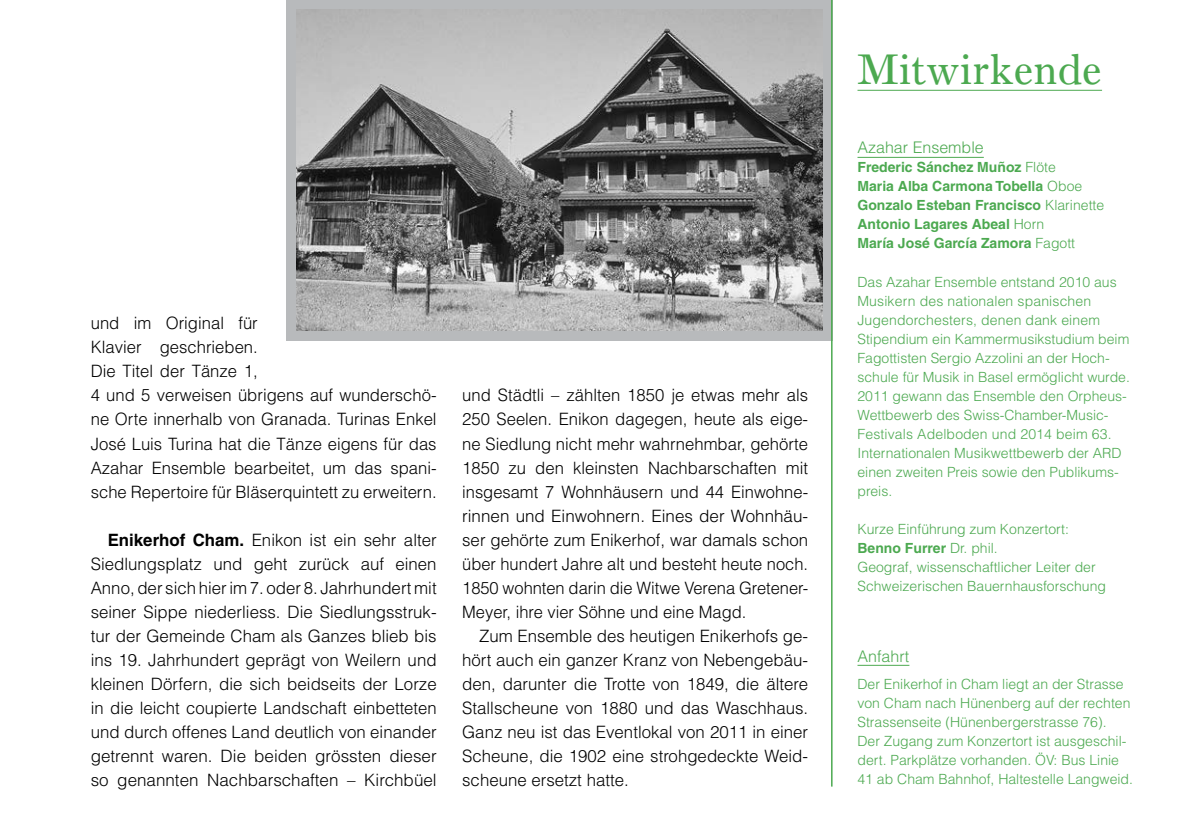
<style>
.page{position:relative;width:1191px;height:840px;background:#fff}
.page>*{position:absolute;margin:0;border:0;box-sizing:border-box;transform-origin:0 0}
.t1{font:44px "Old Style Seven";color:#4ca950}
.t2{font:300 17px/24px "Helvetica";color:#000;text-align:justify}
.t3{font:300 16px "Helvetica";color:#4ca950}
.t4{font:300 14px/19px "Helvetica";color:#4ca950}
.t5{font:700 14px/19px "Helvetica";color:#4ca950}
.s1{font-weight:700}
.s2{font-weight:300}
</style>
<div class="page">
<hr style="left:857px;top:90px;width:245px;height:1px;background:#4ca950">
<hr style="left:857px;top:157px;width:126px;height:1px;background:#4ca950">
<hr style="left:857px;top:664px;width:52px;height:1px;background:#4ca950">
<div style="left:286px;top:0;width:546px;height:340px;background:#b8babc"></div>
<img style="left:296px;top:10px;width:527px;height:321px">
<hr style="left:831px;top:0;width:1px;height:786px;background:#4ca950">
<p class="t2" style="left:91px;top:310px;width:347px;text-align:left">und im Original für<br>Klavier geschrieben.<br>Die Titel der Tänze 1,<br>4 und 5 verweisen übrigens auf wunderschö&shy;ne Orte innerhalb von Granada. Turinas Enkel José Luis Turina hat die Tänze eigens für das Azahar Ensemble bearbeitet, um das spani&shy;sche Repertoire für Bläserquintett zu erweitern.</p>
<p class="t2" style="left:91px;top:526px;width:347px;text-indent:17px"><span class="s1">Enikerhof Cham.</span> Enikon ist ein sehr alter Siedlungsplatz und geht zurück auf einen Anno, der sich hier im 7. oder 8. Jahrhundert mit seiner Sippe niederliess. Die Siedlungsstruk&shy;tur der Gemeinde Cham als Ganzes blieb bis ins 19. Jahrhundert geprägt von Weilern und kleinen Dörfern, die sich beidseits der Lorze in die leicht coupierte Landschaft einbetteten und durch offenes Land deutlich von einander getrennt waren. Die beiden grössten dieser so genannten Nachbarschaften – Kirchbüel</p>
<p class="t2" style="left:462px;top:382px;width:347px">und Städtli – zählten 1850 je etwas mehr als 250 Seelen. Enikon dagegen, heute als eige&shy;ne Siedlung nicht mehr wahrnehmbar, gehörte 1850 zu den kleinsten Nachbarschaften mit insgesamt 7 Wohnhäusern und 44 Einwohne&shy;rinnen und Einwohnern. Eines der Wohnhäu&shy;ser gehörte zum Enikerhof, war damals schon über hundert Jahre alt und besteht heute noch.<br>1850 wohnten darin die Witwe Verena Gretener-Meyer, ihre vier Söhne und eine Magd.</p>
<p class="t2" style="left:462px;top:622px;width:347px;text-indent:17px">Zum Ensemble des heutigen Enikerhofs ge&shy;hört auch ein ganzer Kranz von Nebengebäu&shy;den, darunter die Trotte von 1849, die ältere Stallscheune von 1880 und das Waschhaus.<br>Ganz neu ist das Eventlokal von 2011 in einer Scheune, die 1902 eine strohgedeckte Weid&shy;scheune ersetzt hatte.</p>
<h1 class="t1" style="left:857px;top:45px;width:246px">Mitwirkende</h1>
<p class="t3" style="left:857px;top:138px;width:128px">Azahar Ensemble</p>
<p class="t5" style="left:857px;top:158px;width:248px">Frederic Sánchez Muñoz <span class="s2">Flöte<br></span>Maria Alba Carmona Tobella <span class="s2">Oboe<br></span>Gonzalo Esteban Francisco <span class="s2">Klarinette<br></span>Antonio Lagares Abeal <span class="s2">Horn<br></span>María José García Zamora <span class="s2">Fagott</span></p>
<p class="t4" style="left:857px;top:271px;width:274px">Das Azahar Ensemble entstand 2010 aus Musikern des nationalen spanischen Jugendorchesters, denen dank einem Stipendium ein Kammermusikstudium beim Fagottisten Sergio Azzolini an der Hoch&shy;schule für Musik in Basel ermöglicht wurde.<br>2011 gewann das Ensemble den Orpheus-Wettbewerb des Swiss-Chamber-Music-Festivals Adelboden und 2014 beim 63.<br>Internationalen Musikwettbewerb der ARD einen zweiten Preis sowie den Publikums&shy;preis.</p>
<p class="t4" style="left:857px;top:518px;width:250px">Kurze Einführung zum Konzertort:<br><span class="s1">Benno Furrer</span> Dr. phil.<br>Geograf, wissenschaftlicher Leiter der Schweizerischen Bauernhausforschung</p>
<p class="t3" style="left:857px;top:646px;width:53px">Anfahrt</p>
<p class="t4" style="left:857px;top:674px;width:277px">Der Enikerhof in Cham liegt an der Strasse von Cham nach Hünenberg auf der rechten Strassenseite (Hünenbergerstrasse 76).<br>Der Zugang zum Konzertort ist ausgeschil&shy;dert. Parkplätze vorhanden. ÖV: Bus Linie 41 ab Cham Bahnhof, Haltestelle Langweid.</p>
</div>
